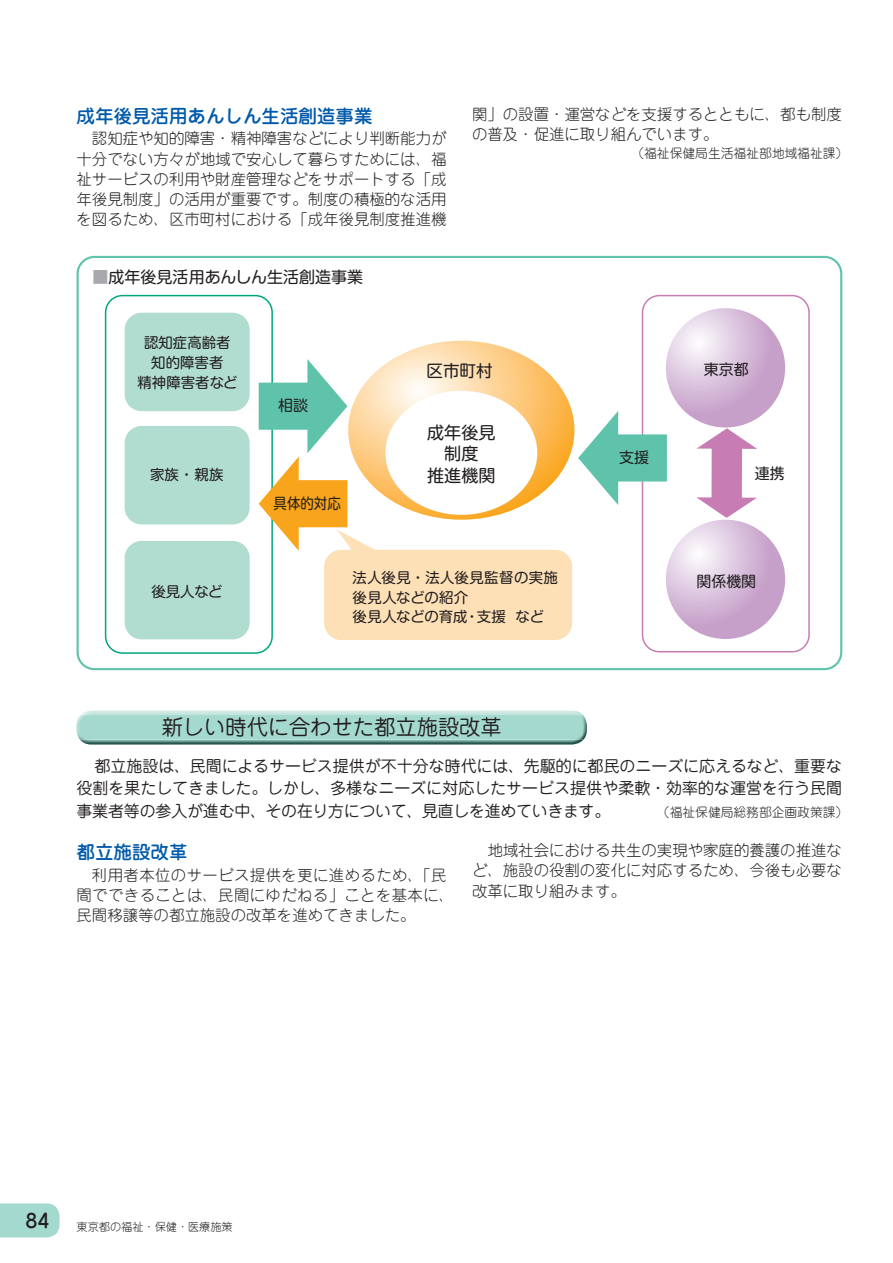
<style>
.page{position:relative;width:893px;height:1263px;background:#fff}
.page>*{position:absolute;margin:0;border:0;box-sizing:border-box;transform-origin:0 0}
.t1{font:21.3px "Jun 201 Pro";color:#231f20}
.t2{font:500 19.2px "Jun 34 Pro";color:#231f20}
.t3{font:500 18.45px "Jun 34 Pro";color:#015aaa}
.t4{font:17.1px/21.5px "Shin M Go Pro";color:#231f20;text-align:center}
.t5{font:16.5px "Shin M Go Pro";color:#231f20}
.t6{font:16.05px "Shin M Go Pro";color:#231f20}
.t7{font:15.9px/22.4px "Jun 201 Pro";letter-spacing:-.01em;color:#231f20;text-align:justify}
.t8{font:300 15.45px/20.2px "Jun 101 Pro";color:#231f20;text-align:justify}
.t9{font:300 15.45px/20.2px "Jun 101 Pro";letter-spacing:.025em;color:#231f20}
.t10{font:15px "Shin M Go Pro";color:#231f20}
.t11{font:15px "Shin M Go Pro";color:#231f20;scale:.9 1}
.t12{font:14.4px/19.8px "Shin M Go Pro";color:#231f20;text-align:center}
.t13{font:14.4px "Shin M Go Pro";letter-spacing:.03em;color:#231f20}
.t14{font:300 12.75px "Jun 101 Pro";color:#231f20}
.t15{font:300 11.1px "Jun 101 Pro";color:#231f20}
.s1{color:#a8a9ad}
</style>
<div class="page">
<svg style="left:0;top:1203px;width:60px;height:34px;background:#a8dad1"></svg>
<div style="left:77px;top:256px;width:765px;height:414px;border:2px solid #5ec3aa;border-radius:17px"></div>
<div style="left:105px;top:295px;width:168px;height:359px;border:2px solid #00a77e;border-radius:17px"></div>
<div style="left:642px;top:295px;width:168px;height:357px;border:2px solid #c77db4;border-radius:17px"></div>
<div style="left:125px;top:313px;width:125px;height:98px;background:#b1ddd1;border-radius:17px"></div>
<div style="left:125px;top:426px;width:125px;height:98px;background:#b1ddd1;border-radius:17px"></div>
<div style="left:125px;top:541px;width:125px;height:98px;background:#b1ddd1;border-radius:17px"></div>
<svg style="left:666px;top:308px;width:119px;height:119px;background:#d7bdda"></svg>
<svg style="left:666px;top:520px;width:119px;height:119px;background:#d7bdda"></svg>
<svg style="left:696px;top:428px;width:61px;height:90px"></svg>
<svg style="left:259px;top:341px;width:408px;height:299px"></svg>
<img style="left:79px;top:739px;width:496px;height:6px">
<img style="left:80px;top:739px;width:504px;height:5px">
<div style="left:76px;top:714px;width:511px;height:25px;background:#a4d9cf"></div>
<p class="t3" style="left:77px;top:101px;width:297px">成年後見活用あんしん生活創造事業</p>
<p class="t8" style="left:77px;top:127px;width:371px;text-indent:15px">認知症や知的障害・精神障害などにより判断能力が十分でない方々が地域で安心して暮らすためには、福祉サービスの利用や財産管理などをサポートする「成年後見制度」の活用が重要です。制度の積極的な活用を図るため、区市町村における「成年後見制度推進機</p>
<p class="t6" style="left:92px;top:264px;width:272px"><span class="s1">■</span>成年後見活用あんしん生活創造事業</p>
<p class="t8" style="left:472px;top:102px;width:371px">関」の設置・運営などを支援するとともに、都も制度の普及・促進に取り組んでいます。</p>
<p class="t14" style="left:631px;top:143px;width:218px">（福祉保健局生活福祉部地域福祉課）</p>
<p class="t12" style="left:138px;top:331px;width:102px">認知症高齢者知的障害者<br>精神障害者など</p>
<p class="t12" style="left:150px;top:463px;width:75px">家族 ・ 親族</p>
<p class="t12" style="left:151px;top:579px;width:73px">後見人など</p>
<p class="t10" style="left:278px;top:393px;width:31px">相談</p>
<p class="t11" style="left:274px;top:491px;width:76px">具体的対応</p>
<p class="t5" style="left:426px;top:358px;width:68px">区市町村</p>
<p class="t4" style="left:427px;top:420px;width:70px">成年後見制度<br>推進機関</p>
<p class="t10" style="left:619px;top:445px;width:31px">支援</p>
<p class="t10" style="left:704px;top:357px;width:46px">東京都</p>
<p class="t10" style="left:755px;top:461px;width:31px">連携</p>
<p class="t13" style="left:352px;top:566px;width:207px">法人後見・法人後見監督の実施</p>
<p class="t10" style="left:696px;top:569px;width:61px">関係機関</p>
<p class="t12" style="left:352px;top:586px;width:193px;line-height:19.2px;text-align:left">後見人などの紹介<br>後見人などの育成・支援 など</p>
<h1 class="t1" style="left:162px;top:710px;width:342px">新しい時代に合わせた都立施設改革</h1>
<p class="t7" style="left:76px;top:753px;width:767px;text-indent:18px">都立施設は、民間によるサービス提供が不十分な時代には、先駆的に都民のニーズに応えるなど、重要な役割を果たしてきました。しかし、多様なニーズに対応したサービス提供や柔軟・効率的な運営を行う民間事業者等の参入が進む中、その在り方について、見直しを進めていきます。</p>
<p class="t14" style="left:657px;top:802px;width:193px">（福祉保健局総務部企画政策課）</p>
<p class="t3" style="left:77px;top:837px;width:112px">都立施設改革</p>
<p class="t9" style="left:77px;top:863px;width:379px;text-indent:15px">利用者本位のサービス提供を更に進めるため、「民間でできることは、民間にゆだねる」ことを基本に、民間移譲等の都立施設の改革を進めてきました。</p>
<p class="t8" style="left:472px;top:838px;width:371px;text-indent:15px">地域社会における共生の実現や家庭的養護の推進など、施設の役割の変化に対応するため、今後も必要な改革に取り組みます。</p>
<p class="t2" style="left:26px;top:1205px;width:26px">84</p>
<p class="t15" style="left:77px;top:1218px;width:158px">東京都の福祉・保健・医療施策</p>
</div>
